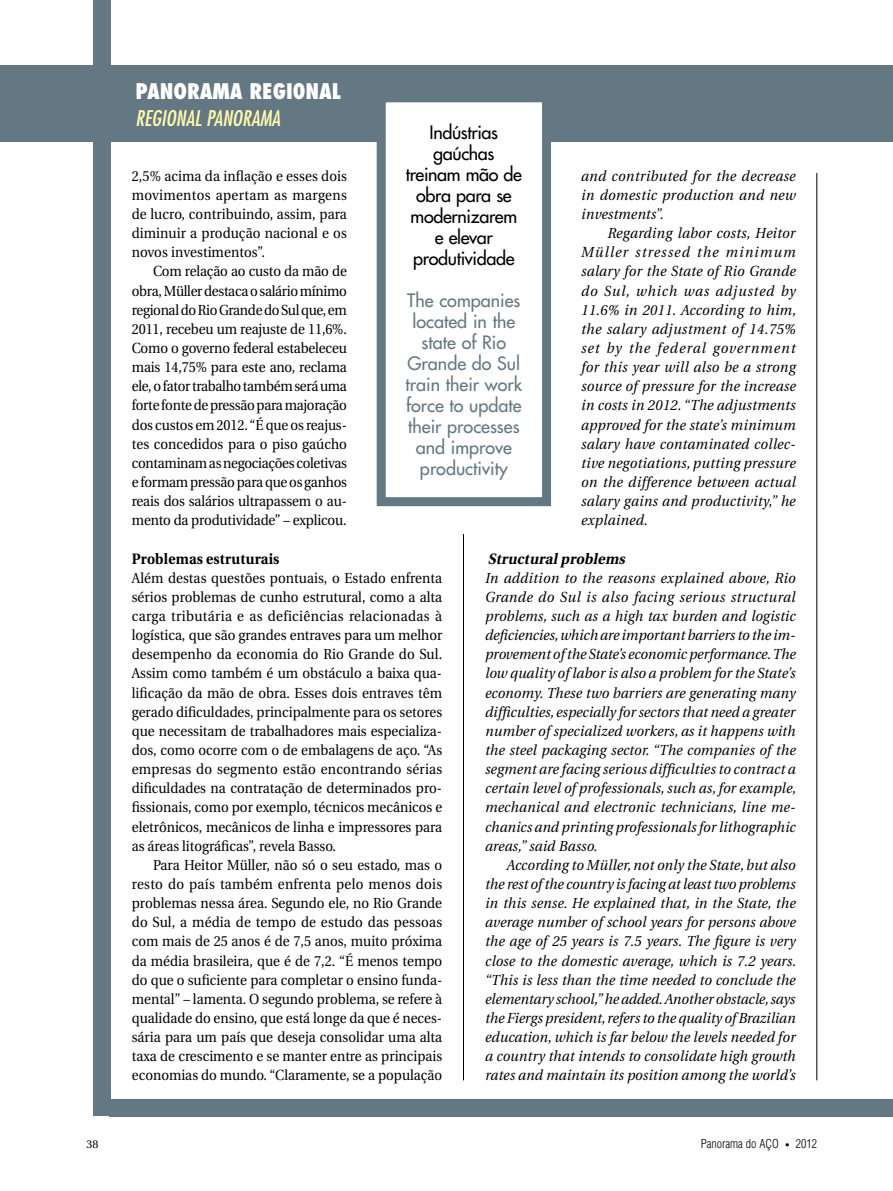
<style>
.page{position:relative;width:893px;height:1191px;background:#fff}
.page>*{position:absolute;margin:0;border:0;box-sizing:border-box;transform-origin:0 0}
.t1{font:800 condensed 21px "Futura LT";color:#fff}
.t2{font:italic condensed 21px "Futura LT";color:#fff9ae}
.t3{font:18px/21px "Futura LT";color:#647883;text-align:center}
.t4{font:18px/21px "Futura LT";letter-spacing:-.02em;color:#000;text-align:center}
.t5{font:700 15px "Utopia";letter-spacing:.015em;color:#000;scale:.92 1}
.t6{font:italic 700 15px "Utopia";color:#000;scale:.94 1}
.t7{font:14.55px/19.2px "Utopia";color:#000;text-align:justify;scale:.92 1}
.t8{font:italic 14.55px/19.2px "Utopia";letter-spacing:.015em;color:#000;text-align:justify;scale:.94 1}
.t9{font:300 condensed 12px "Helvetica";color:#000}
.t10{font:11.25px "Utopia";color:#000}
.s1{font-size:8.55px}
</style>
<div class="page">
<div style="left:110px;top:1099px;width:707px;height:17px;background:#647883"></div>
<div style="left:817px;top:1099px;width:76px;height:17px;background:#647883"></div>
<hr style="left:816px;top:173px;width:1px;height:907px;background:#000">
<hr style="left:463px;top:173px;width:1px;height:907px;background:#000">
<div style="left:0;top:65px;width:893px;height:77px;background:#647883"></div>
<div style="left:94px;top:0;width:17px;height:1116px;background:#647883"></div>
<div style="left:429px;top:476px;width:56px;height:58px;background:#fff"></div>
<div style="left:381px;top:98px;width:166px;height:403px;background:#fff"></div>
<div style="left:377px;top:93px;width:174px;height:413px;border:9px solid #647883"></div>
<h1 class="t1" style="left:136px;top:78px;width:207px">PANORAMA REGI0NAL</h1>
<h1 class="t2" style="left:136px;top:105px;width:146px">REGIONAL PANORAMA</h1>
<p class="t4" style="left:406px;top:121px;width:118px">Indústrias gaúchas treinam mão de obra para se modernizarem e elevar produtividade</p>
<p class="t3" style="left:405px;top:290px;width:118px">The companies located in the state of Rio<br>Grande do Sul train their work force to update their processes and improve productivity</p>
<p class="t7" style="left:132px;top:166px;width:235px">2,5% acima da inflação e esses dois movimentos apertam as margens de lucro, contribuindo, assim, para diminuir a produção nacional e os novos investimentos”.</p>
<p class="t7" style="left:132px;top:262px;width:235px;text-indent:21px">Com relação ao custo da mão de obra, Müller destaca o salário mínimo regional do Rio Grande do Sul que, em 2011, recebeu um reajuste de 11,6%.<br>Como o governo federal estabeleceu mais 14,75% para este ano, reclama ele, o fator trabalho também será uma forte fonte de pressão para majoração dos custos em 2012. “É que os reajus&shy;tes concedidos para o piso gaúcho contaminam as negociações coletivas e formam pressão para que os ganhos reais dos salários ultrapassem o au&shy;mento da produtividade” – explicou.</p>
<p class="t5" style="left:132px;top:550px;width:162px">Problemas estruturais</p>
<p class="t7" style="left:132px;top:568px;width:339px">Além destas questões pontuais, o Estado enfrenta sérios problemas de cunho estrutural, como a alta carga tributária e as deficiências relacionadas à logística, que são grandes entraves para um melhor desempenho da economia do Rio Grande do Sul.<br>Assim como também é um obstáculo a baixa qua&shy;lificação da mão de obra. Esses dois entraves têm gerado dificuldades, principalmente para os setores que necessitam de trabalhadores mais especializa&shy;dos, como ocorre com o de embalagens de aço. “As empresas do segmento estão encontrando sérias dificuldades na contratação de determinados pro&shy;fissionais, como por exemplo, técnicos mecânicos e eletrônicos, mecânicos de linha e impressores para as áreas litográficas”, revela Basso.</p>
<p class="t7" style="left:132px;top:855px;width:339px;text-indent:21px">Para Heitor Müller, não só o seu estado, mas o resto do país também enfrenta pelo menos dois problemas nessa área. Segundo ele, no Rio Grande do Sul, a média de tempo de estudo das pessoas com mais de 25 anos é de 7,5 anos, muito próxima da média brasileira, que é de 7,2. “É menos tempo do que o suficiente para completar o ensino funda&shy;mental” – lamenta. O segundo problema, se refere à qualidade do ensino, que está longe da que é neces&shy;sária para um país que deseja consolidar uma alta taxa de crescimento e se manter entre as principais economias do mundo. “Claramente, se a população</p>
<p class="t8" style="left:581px;top:166px;width:229px">and contributed for the decrease in domestic production and new investments”.</p>
<p class="t8" style="left:581px;top:224px;width:230px;text-indent:26px">Regarding labor costs, Heitor Müller stressed the minimum salary for the State of Rio Grande do Sul, which was adjusted by 11.6% in 2011. According to him, the salary adjustment of 14.75% set by the federal government for this year will also be a strong source of pressure for the increase in costs in 2012. “The adjustments approved for the state’s minimum salary have contaminated collec&shy;tive negotiations, putting pressure on the difference between actual salary gains and productivity,” he explained.</p>
<p class="t6" style="left:488px;top:550px;width:151px">Structuralproblems</p>
<p class="t8" style="left:485px;top:568px;width:332px">In addition to the reasons explained above, Rio Grande do Sul is also facing serious structural problems, such as a high tax burden and logistic deficiencies, which are important barriers to the im&shy;provement of the State’s economic performance. The low quality of labor is also a problem for the State’s economy. These two barriers are generating many difficulties, especially for sectors that need a greater number of specialized workers, as it happens with the steel packaging sector. “The companies of the segment are facing serious difficulties to contract a certain level of professionals, such as, for example, mechanical and electronic technicians, line me&shy;chanics and printing professionals for lithographic areas,” said Basso.</p>
<p class="t8" style="left:485px;top:855px;width:332px;text-indent:21px">According to Müller, not only the State, but also the rest of the country is facing at least two problems in this sense. He explained that, in the State, the average number of school years for persons above the age of 25 years is 7.5 years. The figure is very close to the domestic average, which is 7.2 years. “This is less than the time needed to conclude the elementary school,” he added. Another obstacle, says the Fiergs president, refers to the quality of Brazilian education, which is far below the levels needed for a country that intends to consolidate high growth rates and maintain its position among the world’s</p>
<p class="t10" style="left:87px;top:1138px;width:13px">38</p>
<p class="t9" style="left:701px;top:1136px;width:118px">Panorama do AÇO <span class="s1">•</span> 2012</p>
</div>
